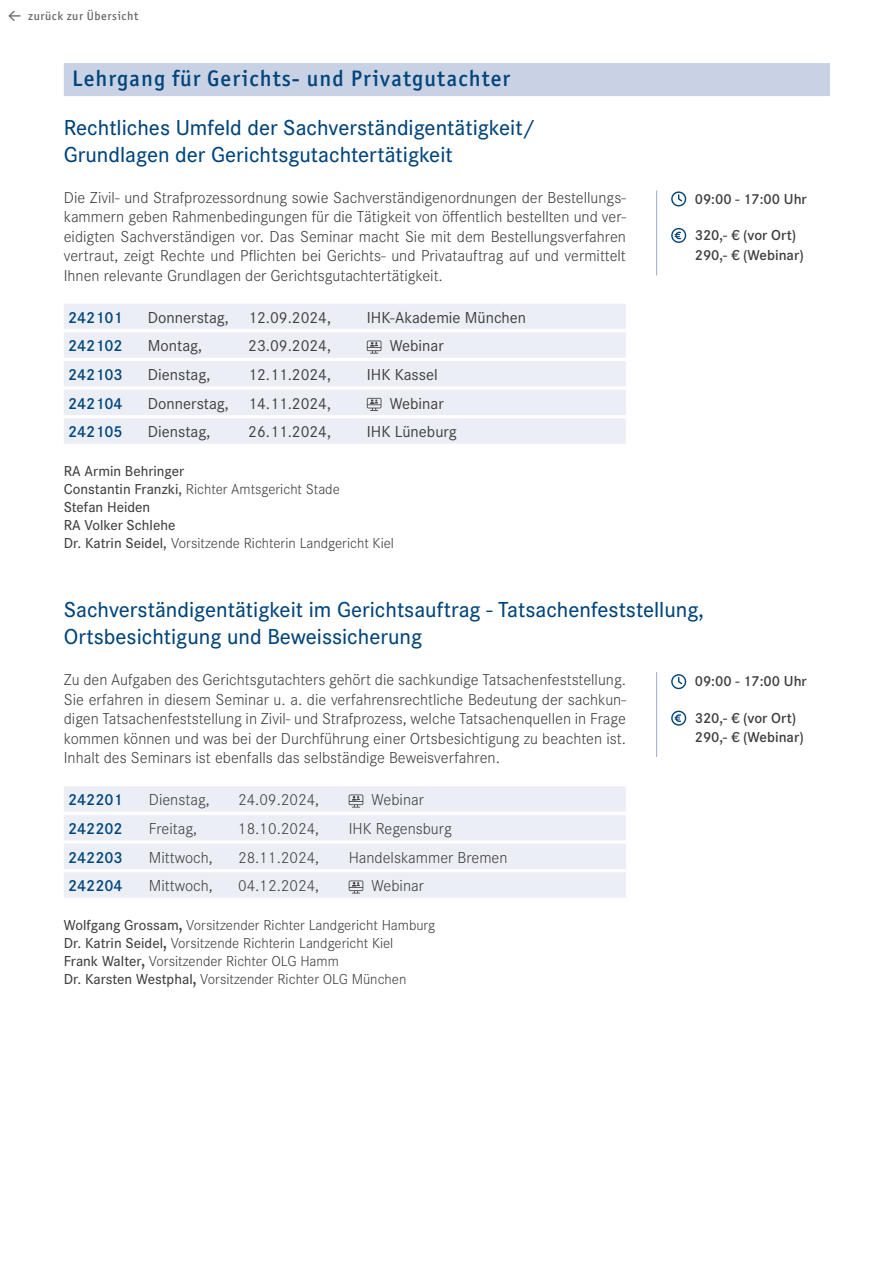
<style>
.page{position:relative;width:893px;height:1263px;background:#fff}
.page>*{position:absolute;margin:0;border:0;box-sizing:border-box;transform-origin:0 0}
.Seminarbezeichnung_blau{font:500 22.5px/27px "Corporate S";color:#00447b}
.Seminar_ohne_Abstand{font:500 22.5px/27px "Corporate S";color:#00447b}
.Lehrgang{font:500 22.5px "Officina Sans ITC Pro";letter-spacing:.05em;color:#00447b}
.Einleitung_Seminar{font:300 16.5px/19.5px "Corporate S";color:#3e3e3f;text-align:justify}
.Terminliste{font:16.5px "Corporate S";color:#3e3e3f}
.Terminliste-2{font:300 16.5px "Corporate S";color:#3e3e3f}
.Terminliste-3{font:600 16.5px "Corporate S";color:#00447b}
.Dozenten{font:300 15px/18px "Corporate S";color:#3e3e3f}
.Dozenten-2{font:500 15px/18px "Corporate S";color:#3e3e3f}
.Uhrzeit_Preis{font:600 15px/19.5px "Corporate S";color:#3e3e3f}
.t1{font:500 12px "Officina Sans ITC Pro";letter-spacing:.05em;color:#69696c}
.s1{font-weight:300}
.s2{font-weight:500}
.s3{font-weight:700}
</style>
<div class="page">
<hr style="left:656px;top:190px;width:1px;height:85px;background:#9badcc">
<svg style="left:671px;top:228px;width:15px;height:15px"></svg>
<svg style="left:671px;top:711px;width:15px;height:15px"></svg>
<svg style="left:671px;top:191px;width:15px;height:15px"></svg>
<svg style="left:671px;top:674px;width:15px;height:15px"></svg>
<div style="left:64px;top:63px;width:766px;height:33px;background:#c9d2e4"></div>
<div style="left:64px;top:304px;width:562px;height:25px;background:#ebeff5"></div>
<div style="left:64px;top:332px;width:562px;height:26px;background:#ebeff5"></div>
<div style="left:64px;top:361px;width:562px;height:25px;background:#ebeff5"></div>
<div style="left:64px;top:390px;width:562px;height:25px;background:#ebeff5"></div>
<div style="left:64px;top:418px;width:562px;height:26px;background:#ebeff5"></div>
<div style="left:64px;top:786px;width:562px;height:26px;background:#ebeff5"></div>
<div style="left:64px;top:815px;width:562px;height:25px;background:#ebeff5"></div>
<div style="left:64px;top:843px;width:562px;height:26px;background:#ebeff5"></div>
<div style="left:64px;top:872px;width:562px;height:26px;background:#ebeff5"></div>
<svg style="left:367px;top:341px;width:14px;height:13px"></svg>
<svg style="left:367px;top:398px;width:14px;height:13px"></svg>
<svg style="left:349px;top:794px;width:14px;height:13px"></svg>
<svg style="left:349px;top:880px;width:14px;height:13px"></svg>
<hr style="left:656px;top:672px;width:1px;height:85px;background:#9badcc">
<p class="t1" style="left:28px;top:8px;width:112px">zurück zur Übersicht</p>
<p class="Lehrgang" style="left:72px;top:65px;width:439px">Lehrgang für Gerichts- und Privatgutachter</p>
<p class="Seminar_ohne_Abstand" style="left:64px;top:113px;width:473px">Rechtliches Umfeld der Sachverständigentätigkeit/<br>Grundlagen der Gerichtsgutachtertätigkeit</p>
<p class="Einleitung_Seminar" style="left:64px;top:187px;width:564px">Die Zivil- und Strafprozessordnung sowie Sachverständigenordnungen der Bestellungs&shy;kammern geben Rahmenbedingungen für die Tätigkeit von öffentlich bestellten und ver&shy;eidigten Sachverständigen vor. Das Seminar macht Sie mit dem Bestellungsverfahren vertraut, zeigt Rechte und Pflichten bei Gerichts- und Privatauftrag auf und vermittelt Ihnen relevante Grundlagen der Gerichtsgutachtertätigkeit.</p>
<p class="Terminliste-3" style="left:68px;top:306px;width:56px">242101</p>
<p class="Terminliste" style="left:148px;top:306px;width:185px">Donnerstag, 12.09.2024,</p>
<p class="Terminliste" style="left:367px;top:306px;width:161px">IHK-Akademie München</p>
<p class="Terminliste-3" style="left:68px;top:335px;width:56px">242102</p>
<p class="Terminliste" style="left:148px;top:335px;width:56px">Montag,</p>
<p class="Terminliste" style="left:248px;top:335px;width:84px">23.09.2024,</p>
<p class="Terminliste" style="left:390px;top:335px;width:56px">Webinar</p>
<p class="Terminliste-3" style="left:68px;top:363px;width:56px">242103</p>
<p class="Terminliste" style="left:148px;top:364px;width:64px">Dienstag,</p>
<p class="Terminliste" style="left:248px;top:364px;width:84px">12.11.2024,</p>
<p class="Terminliste" style="left:367px;top:364px;width:72px">IHK Kassel</p>
<p class="Terminliste-3" style="left:68px;top:392px;width:56px">242104</p>
<p class="Terminliste" style="left:148px;top:392px;width:185px">Donnerstag, 14.11.2024,</p>
<p class="Terminliste" style="left:390px;top:392px;width:56px">Webinar</p>
<p class="Terminliste-3" style="left:68px;top:421px;width:56px">242105</p>
<p class="Terminliste" style="left:148px;top:421px;width:64px">Dienstag,</p>
<p class="Terminliste" style="left:248px;top:421px;width:84px">26.11.2024,</p>
<p class="Terminliste" style="left:367px;top:421px;width:92px">IHK Lüneburg</p>
<p class="Dozenten-2" style="left:64px;top:461px;width:332px">RA Armin Behringer<br>Constantin Franzki, <span class="s1">Richter Amtsgericht Stade<br></span>Stefan Heiden<br>RA Volker Schlehe<br>Dr. Katrin Seidel, <span class="s1">Vorsitzende Richterin Landgericht Kiel</span></p>
<p class="Uhrzeit_Preis" style="left:695px;top:188px;width:114px">09:00 - 17:00 Uhr</p>
<p class="Uhrzeit_Preis" style="left:695px;top:225px;width:111px">320,- € (vor Ort)<br>290,- € (Webinar)</p>
<p class="Seminarbezeichnung_blau" style="left:64px;top:596px;width:642px">Sachverständigentätigkeit im Gerichtsauftrag - Tatsachenfeststellung,<br>Ortsbesichtigung und Beweissicherung</p>
<p class="Einleitung_Seminar" style="left:64px;top:669px;width:564px">Zu den Aufgaben des Gerichtsgutachters gehört die sachkundige Tatsachenfeststellung.<br>Sie erfahren in diesem Seminar u. a. die verfahrensrechtliche Bedeutung der sachkun&shy;digen Tatsachenfeststellung in Zivil- und Strafprozess, welche Tatsachenquellen in Frage kommen können und was bei der Durchführung einer Ortsbesichtigung zu beachten ist.<br>Inhalt des Seminars ist ebenfalls das selbständige Beweisverfahren.</p>
<p class="Terminliste-3" style="left:68px;top:789px;width:56px">242201</p>
<p class="Terminliste-2" style="left:149px;top:789px;width:62px">Dienstag,</p>
<p class="Terminliste-2" style="left:238px;top:789px;width:82px">24.09.2024,</p>
<p class="Terminliste-2" style="left:372px;top:789px;width:54px">Webinar</p>
<p class="Terminliste-3" style="left:68px;top:817px;width:56px">242202</p>
<p class="Terminliste-2" style="left:149px;top:818px;width:50px">Freitag,</p>
<p class="Terminliste-2" style="left:238px;top:818px;width:82px">18.10.2024,</p>
<p class="Terminliste-2" style="left:349px;top:818px;width:105px">IHK Regensburg</p>
<p class="Terminliste-3" style="left:68px;top:846px;width:56px">242203</p>
<p class="Terminliste-2" style="left:149px;top:846px;width:65px">Mittwoch,</p>
<p class="Terminliste-2" style="left:238px;top:846px;width:82px">28.11.2024,</p>
<p class="Terminliste-2" style="left:349px;top:846px;width:160px">Handelskammer Bremen</p>
<p class="Terminliste-3" style="left:68px;top:875px;width:56px">242204</p>
<p class="Terminliste-2" style="left:149px;top:875px;width:65px">Mittwoch,</p>
<p class="Terminliste-2" style="left:238px;top:875px;width:82px">04.12.2024,</p>
<p class="Terminliste-2" style="left:372px;top:875px;width:54px">Webinar</p>
<p class="Dozenten" style="left:64px;top:915px;width:373px"><span class="s2">Wolfgang Grossam</span><span class="s3">,</span> Vorsitzender Richter Landgericht Hamburg <span class="s2">Dr. Katrin Seidel</span><span class="s3">,</span> Vorsitzende Richterin Landgericht Kiel<br><span class="s2">Frank Walter</span><span class="s3">,</span> Vorsitzender Richter OLG Hamm<br><span class="s2">Dr. Karsten Westphal</span><span class="s3">,</span> Vorsitzender Richter OLG München</p>
<p class="Uhrzeit_Preis" style="left:695px;top:671px;width:114px">09:00 - 17:00 Uhr</p>
<p class="Uhrzeit_Preis" style="left:695px;top:707px;width:111px">320,- € (vor Ort)<br>290,- € (Webinar)</p>
</div>
